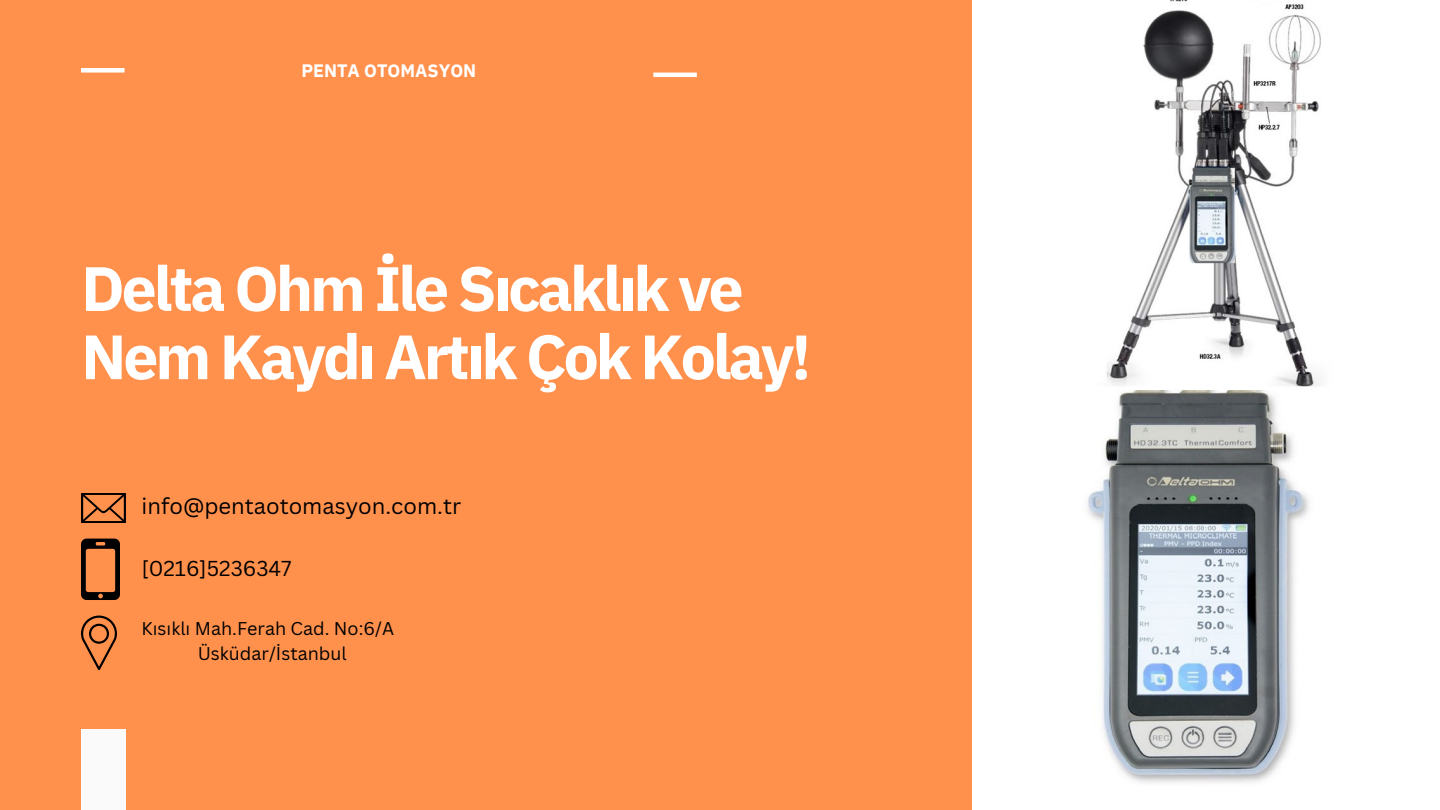
<style>
.page{position:relative;width:1440px;height:810px;background:#ff914d}
.page>*{position:absolute;margin:0;border:0;box-sizing:border-box;transform-origin:0 0}
.t1{font:700 62.5px/68.2px "IBM Plex Sans";letter-spacing:-.05em;color:#fff}
.t2{font:22px "Canva Sans";color:#000}
.t3{font:21px "Canva Sans";color:#000}
.t4{font:18px "Canva Sans";color:#000}
.t5{font:700 18px "IBM Plex Sans";color:#fff}
</style>
<div class="page">
<div style="left:81px;top:68px;width:44px;height:5px;background:#fff"></div>
<div style="left:81px;top:729px;width:44px;height:81px;background:#fafafa"></div>
<img style="left:81px;top:493px;width:44px;height:30px">
<svg style="left:81px;top:539px;width:39px;height:61px"></svg>
<svg style="left:81px;top:616px;width:36px;height:54px"></svg>
<hr style="left:653px;top:73px;width:44px;height:4px;background:#fff">
<img style="left:972px;top:0;width:468px;height:390px">
<img style="left:972px;top:390px;width:468px;height:420px">
<p class="t5" style="left:301px;top:59px;width:176px">PENTA OTOMASYON</p>
<p class="t1" style="left:81px;top:253px;width:732px">Delta Ohm İle Sıcaklık ve<br>Nem Kaydı Artık Çok Kolay!</p>
<p class="t2" style="left:141px;top:491px;width:321px">info@pentaotomasyon.com.tr</p>
<p class="t3" style="left:141px;top:554px;width:152px">[0216]5236347</p>
<p class="t4" style="left:141px;top:616px;width:254px">Kısıklı Mah.Ferah Cad. No:6/A</p>
<p class="t4" style="left:198px;top:641px;width:150px">Üsküdar/İstanbul</p>
</div>
